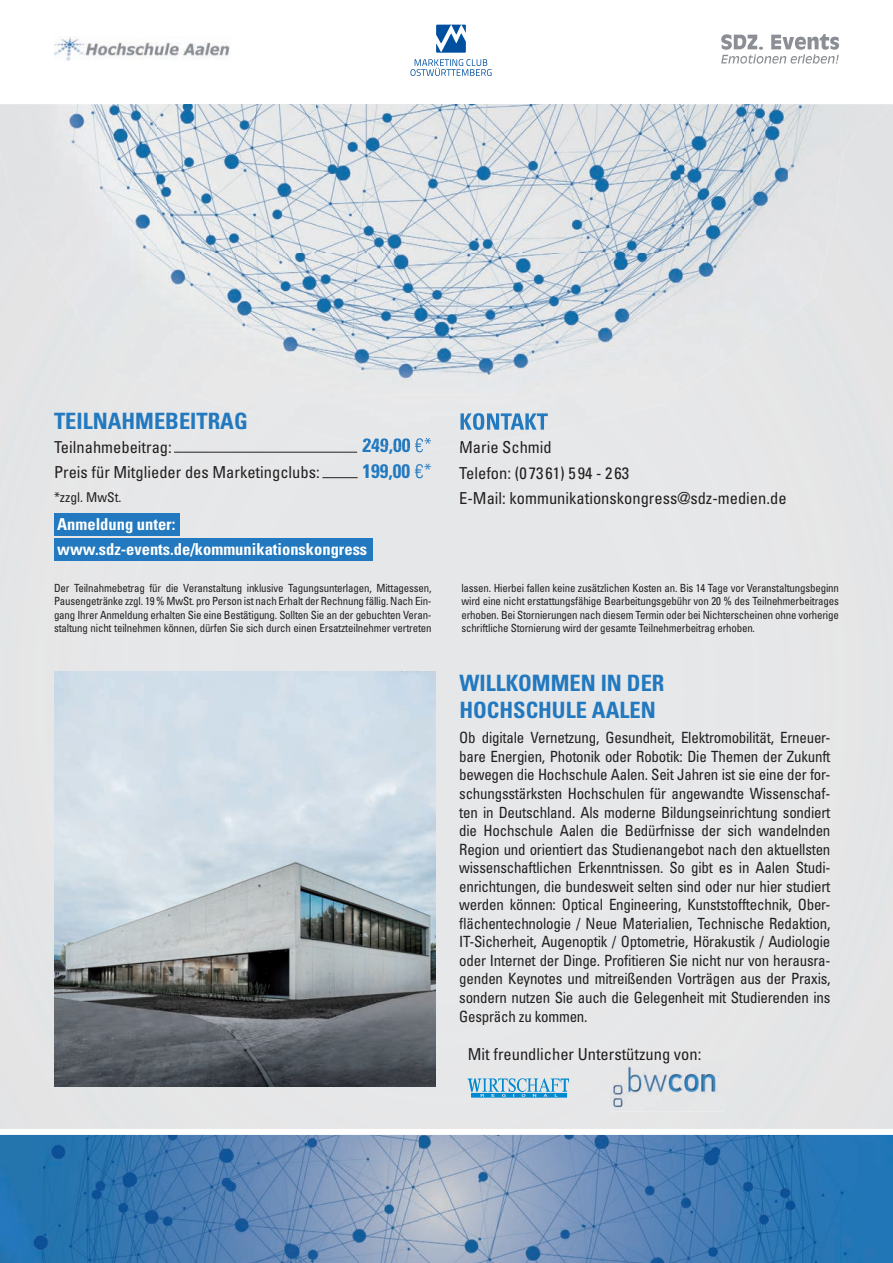
<style>
.page{position:relative;width:893px;height:1263px;background:#fff}
.page>*{position:absolute;margin:0;border:0;box-sizing:border-box;transform-origin:0 0}
.t1{font:700 condensed 22.5px/27px "Univers LT";color:#2279bf}
.t2{font:700 condensed 19.65px/25.8px "Univers LT";color:#2279bf}
.t3{font:condensed 16.5px/25.3px "Univers LT";color:#231f20}
.t4{font:700 condensed 16.5px/25.3px "Univers LT";color:#fff}
.t5{font:condensed 15.45px/18.6px "Univers LT";letter-spacing:-.015em;color:#231f20;text-align:justify}
.t6{font:condensed 13.5px "Univers LT";color:#231f20}
.t7{font:condensed 11.25px/13.5px "Univers LT";letter-spacing:-.015em;color:#231f20;text-align:justify}
.s1{font-weight:300}
</style>
<div class="page">
<div style="left:0;top:175px;width:893px;height:954px;background:#e6e7e8"></div>
<img style="left:54px;top:672px;width:382px;height:415px">
<img style="left:0;top:1135px;width:893px;height:128px">
<img style="left:157px;top:104px;width:526px;height:346px">
<img style="left:683px;top:104px;width:105px;height:287px">
<img style="left:52px;top:104px;width:106px;height:281px">
<div style="left:788px;top:104px;width:53px;height:213px;background:#e3e3e5"></div>
<div style="left:0;top:104px;width:53px;height:171px;background:#e1e3e4"></div>
<img style="left:460px;top:413px;width:88px;height:17px">
<img style="left:461px;top:441px;width:30px;height:4px">
<img style="left:363px;top:438px;width:47px;height:11px">
<img style="left:415px;top:438px;width:16px;height:13px">
<hr style="left:322px;top:477px;width:36px;height:1px;background:#231f20">
<hr style="left:174px;top:452px;width:183px;height:1px;background:#231f20">
<div style="left:54px;top:513px;width:125px;height:23px;background:#2279bf"></div>
<div style="left:54px;top:538px;width:319px;height:23px;background:#2279bf"></div>
<svg style="left:721px;top:34px;width:118px;height:30px"></svg>
<svg style="left:436px;top:24px;width:30px;height:29px"></svg>
<svg style="left:410px;top:59px;width:81px;height:17px"></svg>
<img style="left:54px;top:37px;width:176px;height:24px">
<svg style="left:468px;top:1078px;width:101px;height:19px;background:#87c0dd"></svg>
<img style="left:610px;top:1061px;width:115px;height:50px">
<img style="left:610px;top:1061px;width:90px;height:2px">
<h1 class="t1" style="left:54px;top:408px;width:195px">TEILNAHMEBEITRAG</h1>
<p class="t3" style="left:54px;top:434px;width:119px">Teilnahmebeitrag:</p>
<p class="t3" style="left:459px;top:434px;width:94px">Marie Schmid</p>
<p class="t3" style="left:54px;top:460px;width:267px">Preis für Mitglieder des Marketingclubs:</p>
<p class="t3" style="left:459px;top:460px;width:329px">Telefon: (0 73 61) 5 94 - 2 63<br>E-Mail: kommunikationskongress@sdz-medien.de</p>
<p class="t2" style="left:362px;top:432px;width:71px">249,00 <span class="s1">€*<br></span>199,00 <span class="s1">€*</span></p>
<p class="t6" style="left:54px;top:488px;width:69px">*zzgl. MwSt.</p>
<p class="t4" style="left:57px;top:511px;width:312px">Anmeldung unter: www.sdz-events.de/kommunikationskongress</p>
<p class="t7" style="left:54px;top:581px;width:379px">Der Teilnahmebetrag für die Veranstaltung inklusive Tagungsunterlagen, Mittagessen, Pausengetränke zzgl. 19 % MwSt. pro Person ist nach Erhalt der Rechnung fällig. Nach Ein&shy;gang Ihrer Anmeldung erhalten Sie eine Bestätigung. Sollten Sie an der gebuchten Veran&shy;staltung nicht teilnehmen können, dürfen Sie sich durch einen Ersatzteilnehmer vertreten</p>
<p class="t7" style="left:461px;top:581px;width:379px">lassen. Hierbei fallen keine zusätzlichen Kosten an. Bis 14 Tage vor Veranstaltungsbeginn wird eine nicht erstattungsfähige Bearbeitungsgebühr von 20 % des Teilnehmerbeitrages erhoben. Bei Stornierungen nach diesem Termin oder bei Nichterscheinen ohne vorherige schriftliche Stornierung wird der gesamte Teilnehmerbeitrag erhoben.</p>
<h1 class="t1" style="left:459px;top:669px;width:206px">WILLKOMMEN IN DER<br>HOCHSCHULE AALEN</h1>
<p class="t5" style="left:459px;top:728px;width:373px">Ob digitale Vernetzung, Gesundheit, Elektromobilität, Erneuer&shy;bare Energien, Photonik oder Robotik: Die Themen der Zukunft bewegen die Hochschule Aalen. Seit Jahren ist sie eine der for&shy;schungsstärksten Hochschulen für angewandte Wissenschaf&shy;ten in Deutschland. Als moderne Bildungseinrichtung sondiert die Hochschule Aalen die Bedürfnisse der sich wandelnden Region und orientiert das Studienangebot nach den aktuellsten wissenschaftlichen Erkenntnissen. So gibt es in Aalen Studi&shy;enrichtungen, die bundesweit selten sind oder nur hier studiert werden können: Optical Engineering, Kunststofftechnik, Ober&shy;flächentechnologie / Neue Materialien, Technische Redaktion, IT-Sicherheit, Augenoptik / Optometrie, Hörakustik / Audiologie oder Internet der Dinge. Profitieren Sie nicht nur von herausra&shy;genden Keynotes und mitreißenden Vorträgen aus der Praxis, sondern nutzen Sie auch die Gelegenheit mit Studierenden ins Gespräch zu kommen.</p>
<p class="t3" style="left:468px;top:1041px;width:235px">Mit freundlicher Unterstützung von:</p>
</div>
